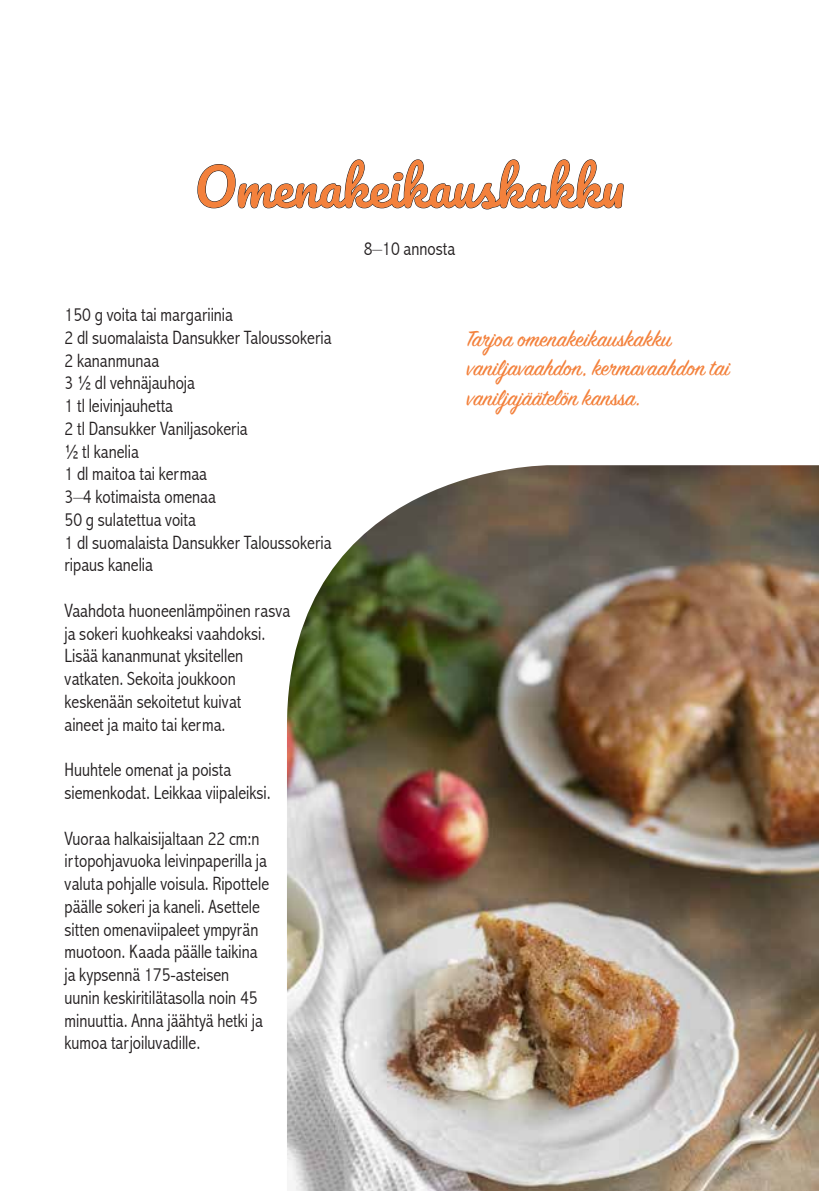
<style>
.page{position:relative;width:819px;height:1191px;background:#fff}
.page>*{position:absolute;margin:0;border:0;box-sizing:border-box;transform-origin:0 0}
.t1{font:50.75px "Pacifico";color:#f3813c}
.t2{font:24.5px/29.4px "Sign Painter House Script";color:#f3813c}
.t3{font:300 condensed 19.25px/22.8px "Abadi";color:#231f20}
</style>
<div class="page">
<img style="left:287px;top:465px;width:532px;height:726px">
<svg style="left:197px;top:159px;width:427px;height:51px"></svg>
<h1 class="t1" style="left:195px;top:160px;width:431px">Omenakeikauskakku</h1>
<p class="t3" style="left:364px;top:237px;width:93px">8–10 annosta</p>
<p class="t3" style="left:64px;top:303px;width:268px">150 g voita tai margariinia<br>2 dl suomalaista Dansukker Taloussokeria<br>2 kananmunaa<br>3 ½ dl vehnäjauhoja<br>1 tl leivinjauhetta<br>2 tl Dansukker Vaniljasokeria<br>½ tl kanelia<br>1 dl maitoa tai kermaa<br>3–4 kotimaista omenaa<br>50 g sulatettua voita<br>1 dl suomalaista Dansukker Taloussokeria ripaus kanelia</p>
<p class="t3" style="left:64px;top:599px;width:227px">Vaahdota huoneenlämpöinen rasva ja sokeri kuohkeaksi vaahdoksi.<br>Lisää kananmunat yksitellen vatkaten. Sekoita joukkoon keskenään sekoitetut kuivat<br>aineet ja maito tai kerma.</p>
<p class="t3" style="left:64px;top:758px;width:208px">Huuhtele omenat ja poista siemenkodat. Leikkaa viipaleiksi.</p>
<p class="t3" style="left:64px;top:826px;width:206px">Vuoraa halkaisijaltaan 22 cm:n irtopohjavuoka leivinpaperilla ja valuta pohjalle voisula. Ripottele päälle sokeri ja kaneli. Asettele sitten omenaviipaleet ympyrän muotoon. Kaada päälle taikina ja kypsennä 175-asteisen uunin keskiritilätasolla noin 45 minuuttia. Anna jäähtyä hetki ja kumoa tarjoiluvadille.</p>
<p class="t2" style="left:466px;top:326px;width:265px">Tarjoa omenakeikauskakku vaniljavaahdon, kermavaahdon tai vaniljajäätelön kanssa.</p>
</div>
